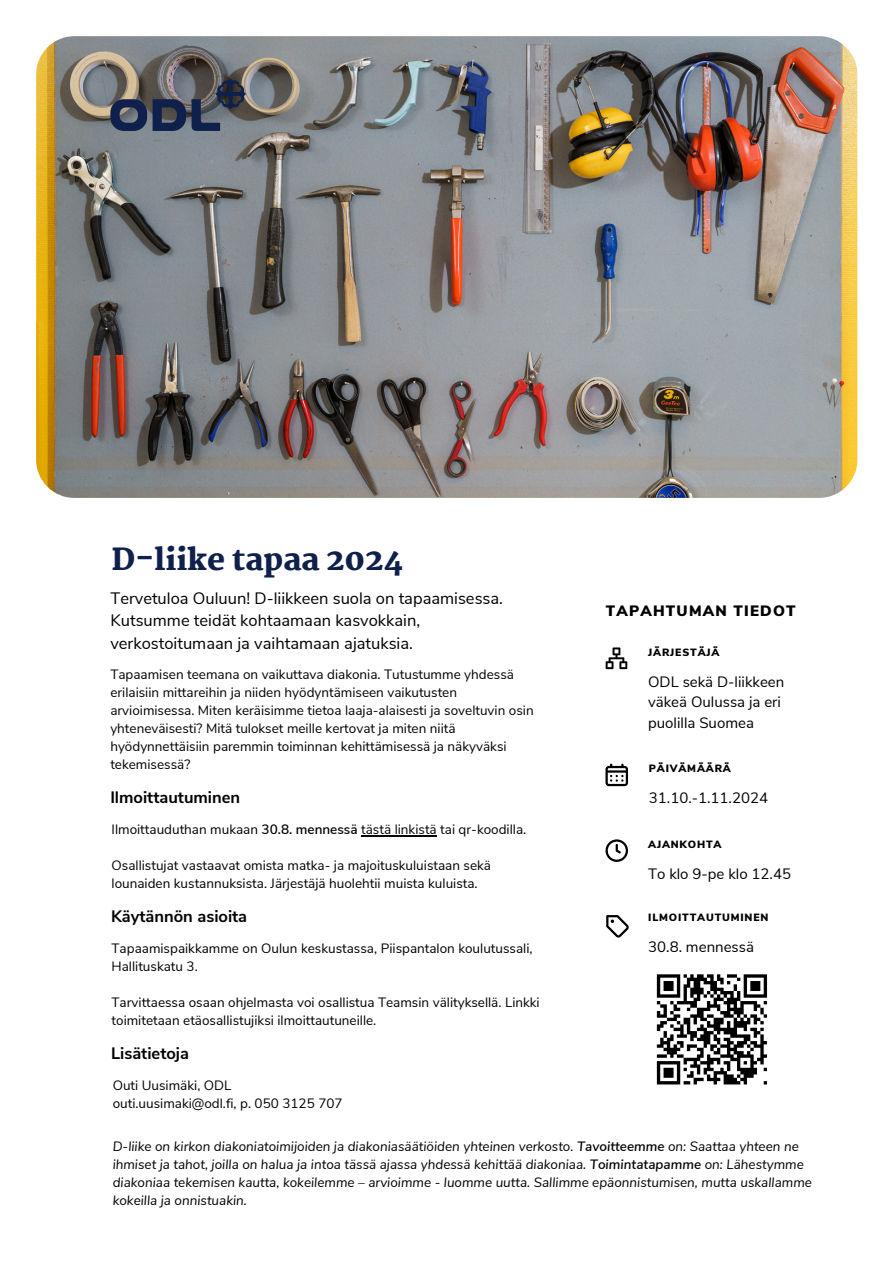
<style>
.page{position:relative;width:894px;height:1264px;background:#fff}
.page>*{position:absolute;margin:0;border:0;box-sizing:border-box;transform-origin:0 0}
.t1{font:800 30px "Martel";color:#0e204b}
.t2{font:16.5px/22.5px "Nunito Sans";color:#000}
.t3{font:700 16.5px "Nunito Sans";color:#000}
.t4{font:15px/20.2px "Nunito Sans";color:#000}
.t5{font:900 15px "Nunito Sans";letter-spacing:.08em;color:#000}
.t6{font:13.5px/18px "Nunito Sans";color:#000}
.t7{font:italic 13.5px/18px "Nunito Sans";color:#000}
.t8{font:900 10.5px "Nunito Sans";letter-spacing:.08em;color:#000}
.s1{font-weight:600}
</style>
<div class="page">
<svg style="left:605px;top:763px;width:23px;height:23px"></svg>
<svg style="left:605px;top:647px;width:22px;height:22px"></svg>
<svg style="left:605px;top:839px;width:23px;height:23px"></svg>
<svg style="left:606px;top:915px;width:22px;height:22px"></svg>
<hr style="left:361px;top:835px;width:75px;height:1px;background:#000">
<img style="left:36px;top:36px;width:821px;height:462px;border-radius:38px">
<svg style="left:110px;top:79px;width:136px;height:52px"></svg>
<svg style="left:656px;top:974px;width:112px;height:111px"></svg>
<h5 class="t1" style="left:111px;top:542px;width:292px">D-liike tapaa 2024</h5>
<p class="t2" style="left:110px;top:587px;width:394px">Tervetuloa Ouluun! D-liikkeen suola on tapaamisessa.<br>Kutsumme teidät kohtaamaan kasvokkain, verkostoitumaan ja vaihtamaan ajatuksia.</p>
<p class="t6" style="left:110px;top:665px;width:424px">Tapaamisen teemana on vaikuttava diakonia. Tutustumme yhdessä erilaisiin mittareihin ja niiden hyödyntämiseen vaikutusten arvioimisessa. Miten keräisimme tietoa laaja-alaisesti ja soveltuvin osin yhteneväisesti? Mitä tulokset meille kertovat ja miten niitä hyödynnettäisiin paremmin toiminnan kehittämisessä ja näkyväksi tekemisessä?</p>
<h3 class="t3" style="left:110px;top:786px;width:131px">Ilmoittautuminen</h3>
<h5 class="t6" style="left:111px;top:820px;width:416px">Ilmoittauduthan mukaan <span class="s1">30.8. mennessä</span> tästä linkistä tai qr-koodilla.</h5>
<h2 class="t6" style="left:111px;top:856px;width:381px">Osallistujat vastaavat omista matka- ja majoituskuluistaan sekä lounaiden kustannuksista. Järjestäjä huolehtii muista kuluista.</h2>
<h5 class="t3" style="left:111px;top:905px;width:138px">Käytännön asioita</h5>
<p class="t6" style="left:111px;top:939px;width:422px">Tapaamispaikkamme on Oulun keskustassa, Piispantalon koulutussali,<br>Hallituskatu 3.</p>
<h4 class="t6" style="left:111px;top:993px;width:429px">Tarvittaessa osaan ohjelmasta voi osallistua Teamsin välityksellä. Linkki toimitetaan etäosallistujiksi ilmoittautuneille.</h4>
<p class="t3" style="left:111px;top:1042px;width:79px">Lisätietoja</p>
<h4 class="t6" style="left:113px;top:1076px;width:231px">Outi Uusimäki, ODL outi.uusimaki@odl.fi, p. 050 3125 707</h4>
<h3 class="t5" style="left:605px;top:601px;width:191px">TAPAHTUMAN TIEDOT</h3>
<h4 class="t8" style="left:648px;top:645px;width:73px">JÄRJESTÄJÄ</h4>
<h1 class="t4" style="left:648px;top:672px;width:138px">ODL sekä D-liikkeen väkeä Oulussa ja eri puolilla Suomea</h1>
<p class="t8" style="left:648px;top:761px;width:83px">PÄIVÄMÄÄRÄ</p>
<p class="t4" style="left:648px;top:788px;width:121px">31.10.-1.11.2024</p>
<h3 class="t8" style="left:648px;top:837px;width:75px">AJANKOHTA</h3>
<h5 class="t4" style="left:648px;top:864px;width:144px">To klo 9-pe klo 12.45</h5>
<h5 class="t8" style="left:648px;top:910px;width:122px">ILMOITTAUTUMINEN</h5>
<h5 class="t4" style="left:648px;top:937px;width:107px">30.8. mennessä</h5>
<p class="t7" style="left:113px;top:1137px;width:700px">D-liike on kirkon diakoniatoimijoiden ja diakoniasäätiöiden yhteinen verkosto. <span class="s1">Tavoitteemme</span> on: Saattaa yhteen ne ihmiset ja tahot, joilla on halua ja intoa tässä ajassa yhdessä kehittää diakoniaa. <span class="s1">Toimintatapamme</span> on: Lähestymme diakoniaa tekemisen kautta, kokeilemme – arvioimme - luomme uutta. Sallimme epäonnistumisen, mutta uskallamme kokeilla ja onnistuakin.</p>
</div>
